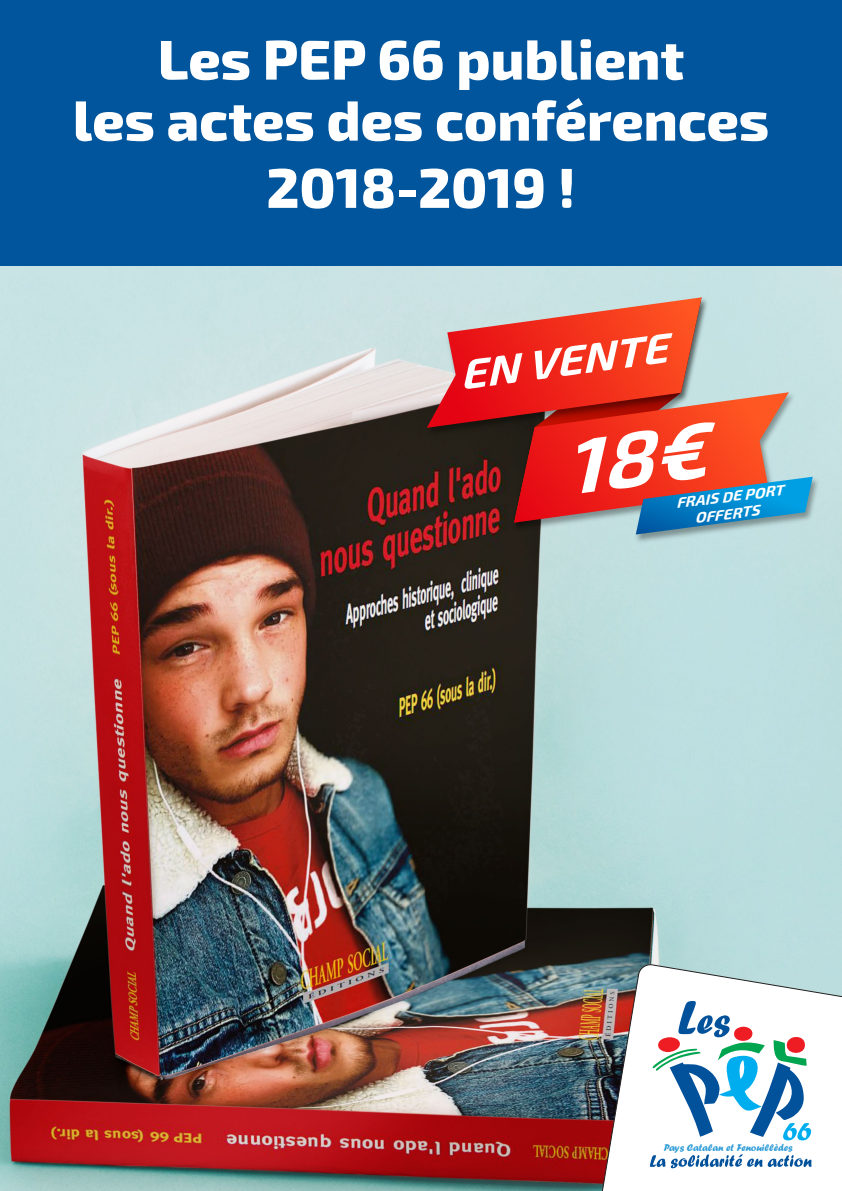
<style>
.page{position:relative;width:842px;height:1191px;background:#fff}
.page>*{position:absolute;margin:0;border:0;box-sizing:border-box;transform-origin:0 0}
.t1{font:800 56px/67.2px "Exo 2";color:#fff;text-align:center}
.t2{font:italic 700 41.2px "Exo 2";color:#fff;scale:1.1 1}
.t3{font:italic 700 14.1px/16.9px "Exo 2";color:#fff;scale:1.1 1}
.t4{font:10.1px "Forte";color:#309dd7}
</style>
<div class="page">
<img style="left:0;top:266px;width:842px;height:925px">
<div style="left:0;top:0;width:842px;height:266px;background:#01559d"></div>
<img style="left:422px;top:295px;width:289px;height:145px">
<img style="left:631px;top:474px;width:191px;height:72px">
<svg style="left:596px;top:963px;width:246px;height:228px"></svg>
<svg style="left:650px;top:1154px;width:112px;height:14px"></svg>
<svg style="left:768px;top:1155px;width:44px;height:12px"></svg>
<svg style="left:652px;top:1001px;width:159px;height:139px"></svg>
<svg style="left:427px;top:297px;width:386px;height:237px;background:#ba645e"></svg>
<p class="t1" style="left:158px;top:28px;width:528px">Les PEP 66 publient</p>
<p class="t1" style="left:73px;top:89px;width:698px">les actes des conférences<br>2018-2019 !</p>
<p class="t2" style="left:455px;top:352px;width:192px;rotate:-8deg">EN VENTE</p>
<p class="t3" style="left:691px;top:493px;width:85px;text-indent:-17px;rotate:-7deg">FRAIS DE PORT<br>OFFERTS</p>
<p class="t4" style="left:664px;top:1141px;width:130px">Pays Catalan et Fenouillèdes</p>
</div>
